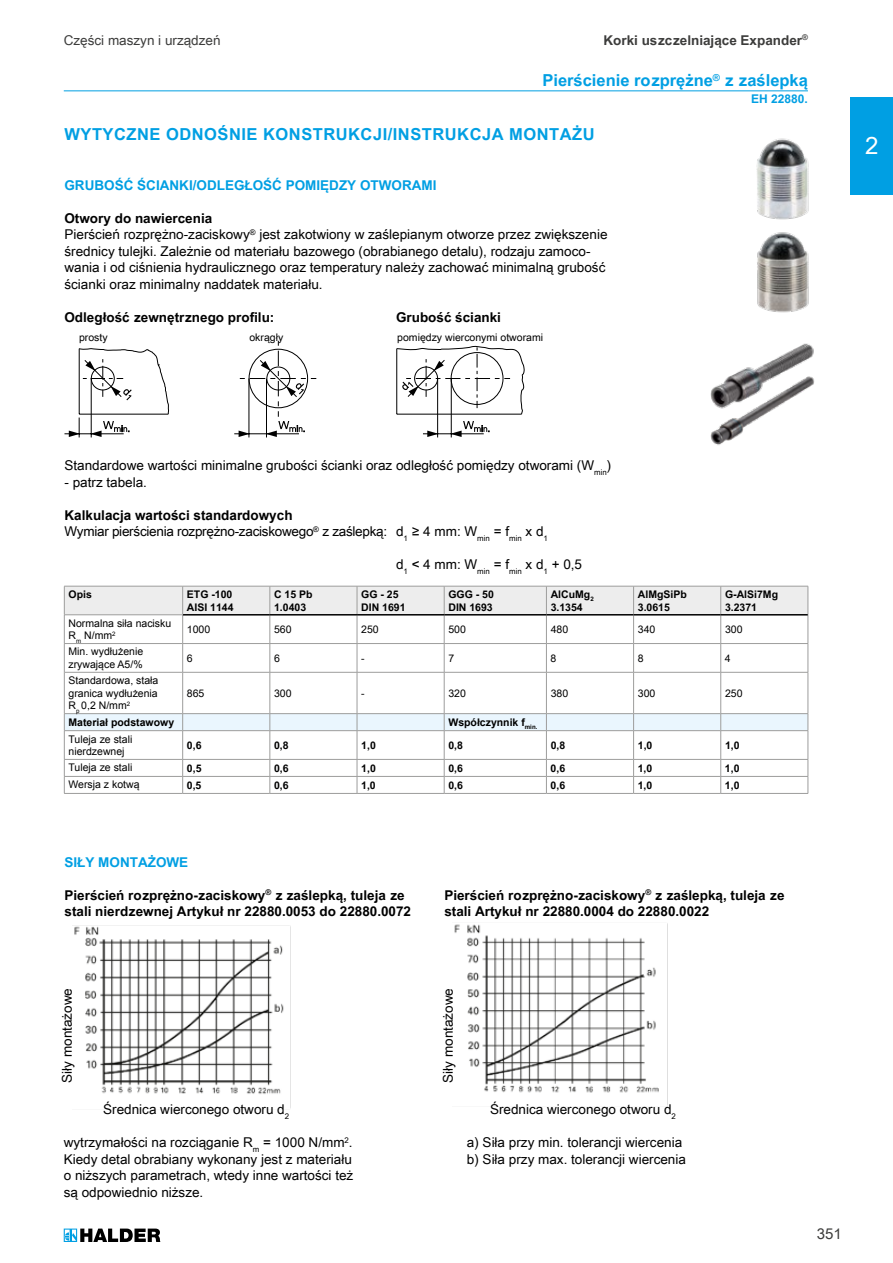
<style>
.page{position:relative;width:893px;height:1263px;background:#fff}
.page>*{position:absolute;margin:0;border:0;box-sizing:border-box;transform-origin:0 0}
.t1{font:24px "Arial Unicode MS";color:#fff}
.t2{font:700 16.5px "Arial Unicode MS";letter-spacing:.03em;color:#009fe3}
.t3{font:700 16.5px "Arial Unicode MS";color:#009fe3}
.t4{font:15px "Arial Unicode MS";color:#3c3c3b}
.t5{font:13.5px/16.5px "Arial Unicode MS";color:#000}
.t6{font:700 13.5px/16.2px "Arial Unicode MS";color:#000}
.t7{font:13.5px "Arial Unicode MS";letter-spacing:-.02em;color:#000}
.t8{font:700 13.5px "Arial Unicode MS";color:#009fe3}
.t9{font:700 13.5px "Arial";color:#000}
.t10{font:700 13.5px "Arial Unicode MS";color:#3c3c3b}
.t11{font:13.5px "Arial Unicode MS";color:#3c3c3b}
.t12{font:700 12px "Arial Unicode MS";color:#009fe3}
.t13{font:700 10.5px/12.6px "Arial Unicode MS";color:#000}
.t14{font:10.5px/12.6px "Arial";color:#000}
.t15{font:10.5px "Arial Unicode MS";color:#000}
.t16{font:700 10.5px "Arial";color:#000}
.s1{font-weight:700}
</style>
<div class="page">
<img style="left:756px;top:138px;width:53px;height:175px">
<img style="left:731px;top:343px;width:83px;height:33px">
<img style="left:710px;top:376px;width:105px;height:69px">
<div style="left:850px;top:97px;width:43px;height:97px;background:#009fe3"></div>
<svg style="left:64px;top:1228px;width:96px;height:14px"></svg>
<img style="left:72px;top:925px;width:219px;height:184px">
<img style="left:454px;top:923px;width:214px;height:183px">
<hr style="left:64px;top:433px;width:60px;height:1px;background:#000">
<svg style="left:69px;top:341px;width:455px;height:97px"></svg>
<hr style="left:183px;top:713px;width:87px;height:1px;background:#9d9d9c">
<hr style="left:183px;top:793px;width:87px;height:1px;background:#9d9d9c">
<hr style="left:270px;top:672px;width:1px;height:41px;background:#9d9d9c">
<hr style="left:270px;top:713px;width:87px;height:1px;background:#9d9d9c">
<hr style="left:64px;top:672px;width:1px;height:41px;background:#9d9d9c">
<hr style="left:182px;top:672px;width:1px;height:41px;background:#9d9d9c">
<hr style="left:444px;top:672px;width:1px;height:41px;background:#9d9d9c">
<hr style="left:546px;top:672px;width:1px;height:41px;background:#9d9d9c">
<hr style="left:633px;top:672px;width:1px;height:41px;background:#9d9d9c">
<hr style="left:720px;top:672px;width:1px;height:41px;background:#9d9d9c">
<hr style="left:357px;top:672px;width:1px;height:41px;background:#9d9d9c">
<hr style="left:808px;top:672px;width:1px;height:41px;background:#9d9d9c">
<hr style="left:357px;top:713px;width:87px;height:1px;background:#9d9d9c">
<hr style="left:444px;top:713px;width:102px;height:1px;background:#9d9d9c">
<hr style="left:546px;top:713px;width:88px;height:1px;background:#9d9d9c">
<hr style="left:634px;top:713px;width:87px;height:1px;background:#9d9d9c">
<hr style="left:721px;top:713px;width:87px;height:1px;background:#9d9d9c">
<hr style="left:270px;top:793px;width:87px;height:1px;background:#9d9d9c">
<hr style="left:357px;top:793px;width:87px;height:1px;background:#9d9d9c">
<hr style="left:444px;top:793px;width:102px;height:1px;background:#9d9d9c">
<hr style="left:546px;top:793px;width:88px;height:1px;background:#9d9d9c">
<hr style="left:634px;top:793px;width:87px;height:1px;background:#9d9d9c">
<hr style="left:721px;top:793px;width:87px;height:1px;background:#9d9d9c">
<hr style="left:64px;top:793px;width:119px;height:1px;background:#9d9d9c">
<hr style="left:182px;top:672px;width:88px;height:1px;background:#9d9d9c">
<hr style="left:270px;top:672px;width:87px;height:1px;background:#9d9d9c">
<hr style="left:357px;top:672px;width:87px;height:1px;background:#9d9d9c">
<hr style="left:444px;top:672px;width:102px;height:1px;background:#9d9d9c">
<hr style="left:546px;top:672px;width:88px;height:1px;background:#9d9d9c">
<hr style="left:634px;top:672px;width:87px;height:1px;background:#9d9d9c">
<hr style="left:721px;top:672px;width:87px;height:1px;background:#9d9d9c">
<svg style="left:64px;top:586px;width:745px;height:86px"></svg>
<hr style="left:64px;top:614px;width:119px;height:1px;background:#9d9d9c">
<svg style="left:64px;top:714px;width:745px;height:79px"></svg>
<hr style="left:65px;top:672px;width:117px;height:1px;background:#9d9d9c">
<hr style="left:64px;top:713px;width:119px;height:1px;background:#9d9d9c">
<hr style="left:64px;top:90px;width:744px;height:1px;background:#009fe3">
<p class="t11" style="left:64px;top:30px;width:158px">Części maszyn i urządzeń</p>
<p class="t10" style="left:603px;top:30px;width:206px">Korki uszczelniające Expander<sup>®</sup></p>
<p class="t3" style="left:542px;top:68px;width:267px">Pierścienie rozprężne<sup>®</sup> z zaślepką</p>
<p class="t12" style="left:751px;top:90px;width:58px">EH 22880.</p>
<p class="t2" style="left:64px;top:122px;width:532px">WYTYCZNE ODNOŚNIE KONSTRUKCJI/INSTRUKCJA MONTAŻU</p>
<p class="t8" style="left:64px;top:175px;width:374px">GRUBOŚĆ ŚCIANKI/ODLEGŁOŚĆ POMIĘDZY OTWORAMI</p>
<p class="t5" style="left:64px;top:210px;width:544px"><span class="s1">Otwory do nawiercenia<br></span>Pierścień rozprężno-zaciskowy<sup>®</sup> jest zakotwiony w zaślepianym otworze przez zwiększenie średnicy tulejki. Zależnie od materiału bazowego (obrabianego detalu), rodzaju zamoco&shy;wania i od ciśnienia hydraulicznego oraz temperatury należy zachować minimalną grubość ścianki oraz minimalny naddatek materiału.</p>
<p class="t6" style="left:64px;top:309px;width:211px">Odległość zewnętrznego profilu:</p>
<p class="t6" style="left:396px;top:309px;width:107px">Grubość ścianki</p>
<p class="t15" style="left:79px;top:329px;width:30px">prosty</p>
<p class="t15" style="left:249px;top:329px;width:35px">okrągły</p>
<p class="t15" style="left:397px;top:329px;width:147px">pomiędzy wierconymi otworami</p>
<h1 class="t1" style="left:865px;top:128px;width:15px">2</h1>
<p class="t5" style="left:64px;top:457px;width:548px">Standardowe wartości minimalne grubości ścianki oraz odległość pomiędzy otworami (W<sub>min</sub>)</p>
<p class="t5" style="left:64px;top:474px;width:84px">- patrz tabela.</p>
<p class="t9" style="left:64px;top:506px;width:230px">Kalkulacja wartości standardowych</p>
<p class="t7" style="left:64px;top:522px;width:485px">Wymiar pierścienia rozprężno-zaciskowego<sup>®</sup> z zaślepką: d<sub>1</sub> ≥ 4 mm: W<sub>min</sub> = f<sub>min</sub> x d<sub>1</sub></p>
<p class="t5" style="left:396px;top:556px;width:188px">d<sub>1</sub> &lt; 4 mm: W<sub>min</sub> = f<sub>min</sub> x d<sub>1</sub> + 0,5</p>
<p class="t13" style="left:69px;top:588px;width:25px">Opis</p>
<p class="t13" style="left:187px;top:588px;width:48px">ETG -100<br>AISI 1144</p>
<p class="t13" style="left:274px;top:588px;width:40px">C 15 Pb<br>1.0403</p>
<p class="t13" style="left:361px;top:588px;width:46px">GG - 25<br>DIN 1691</p>
<p class="t13" style="left:448px;top:588px;width:47px">GGG - 50<br>DIN 1693</p>
<p class="t13" style="left:551px;top:588px;width:45px">AlCuMg<sub>2<br></sub>3.1354</p>
<p class="t13" style="left:638px;top:588px;width:51px">AlMgSiPb<br>3.0615</p>
<p class="t13" style="left:725px;top:588px;width:55px">G-AlSi7Mg<br>3.2371</p>
<p class="t14" style="left:69px;top:617px;width:104px">Normalna siła nacisku<br>R<sub>m</sub> N/mm<sup>2</sup></p>
<p class="t15" style="left:187px;top:622px;width:25px">1000</p>
<p class="t15" style="left:274px;top:622px;width:19px">560</p>
<p class="t15" style="left:361px;top:622px;width:19px">250</p>
<p class="t15" style="left:448px;top:622px;width:19px">500</p>
<p class="t15" style="left:551px;top:622px;width:19px">480</p>
<p class="t15" style="left:638px;top:622px;width:19px">340</p>
<p class="t15" style="left:725px;top:622px;width:19px">300</p>
<p class="t14" style="left:69px;top:645px;width:76px">Min. wydłużenie zrywające A5/%</p>
<p class="t15" style="left:187px;top:650px;width:7px">6</p>
<p class="t15" style="left:274px;top:650px;width:7px">6</p>
<p class="t15" style="left:361px;top:650px;width:5px">-</p>
<p class="t15" style="left:448px;top:650px;width:7px">7</p>
<p class="t15" style="left:551px;top:650px;width:7px">8</p>
<p class="t15" style="left:638px;top:650px;width:7px">8</p>
<p class="t15" style="left:725px;top:650px;width:7px">4</p>
<p class="t14" style="left:69px;top:674px;width:91px;text-align:justify">Standardowa, stała granica wydłużenia R<sub>p</sub> 0,2 N/mm<sup>2</sup></p>
<p class="t15" style="left:187px;top:685px;width:19px">865</p>
<p class="t15" style="left:274px;top:685px;width:19px">300</p>
<p class="t15" style="left:361px;top:685px;width:5px">-</p>
<p class="t15" style="left:448px;top:685px;width:19px">320</p>
<p class="t15" style="left:551px;top:685px;width:19px">380</p>
<p class="t15" style="left:638px;top:685px;width:19px">300</p>
<p class="t15" style="left:725px;top:685px;width:19px">250</p>
<p class="t16" style="left:69px;top:715px;width:107px">Materiał podstawowy</p>
<p class="t16" style="left:448px;top:715px;width:91px">Współczynnik f<sub>min.</sub></p>
<p class="t14" style="left:69px;top:733px;width:65px">Tuleja ze stali nierdzewnej</p>
<p class="t13" style="left:187px;top:739px;width:16px">0,6</p>
<p class="t13" style="left:274px;top:739px;width:16px">0,8</p>
<p class="t13" style="left:361px;top:739px;width:16px">1,0</p>
<p class="t13" style="left:448px;top:739px;width:16px">0,8</p>
<p class="t13" style="left:551px;top:739px;width:16px">0,8</p>
<p class="t13" style="left:638px;top:739px;width:16px">1,0</p>
<p class="t13" style="left:725px;top:739px;width:16px">1,0</p>
<p class="t14" style="left:69px;top:761px;width:65px">Tuleja ze stali</p>
<p class="t13" style="left:187px;top:762px;width:16px">0,5</p>
<p class="t13" style="left:274px;top:762px;width:16px">0,6</p>
<p class="t13" style="left:361px;top:762px;width:16px">1,0</p>
<p class="t13" style="left:448px;top:762px;width:16px">0,6</p>
<p class="t13" style="left:551px;top:762px;width:16px">0,6</p>
<p class="t13" style="left:638px;top:762px;width:16px">1,0</p>
<p class="t13" style="left:725px;top:762px;width:16px">1,0</p>
<p class="t14" style="left:69px;top:778px;width:72px">Wersja z kotwą</p>
<p class="t13" style="left:187px;top:779px;width:16px">0,5</p>
<p class="t13" style="left:274px;top:779px;width:16px">0,6</p>
<p class="t13" style="left:361px;top:779px;width:16px">1,0</p>
<p class="t13" style="left:448px;top:779px;width:16px">0,6</p>
<p class="t13" style="left:551px;top:779px;width:16px">0,6</p>
<p class="t13" style="left:638px;top:779px;width:16px">1,0</p>
<p class="t13" style="left:725px;top:779px;width:16px">1,0</p>
<p class="t8" style="left:64px;top:852px;width:125px">SIŁY MONTAŻOWE</p>
<p class="t6" style="left:64px;top:887px;width:348px">Pierścień rozprężno-zaciskowy<sup>®</sup> z zaślepką, tuleja ze stali nierdzewnej Artykuł nr 22880.0053 do 22880.0072</p>
<p class="t5" style="left:58px;top:1082px;width:96px;rotate:-90deg">Siły montażowe</p>
<p class="t5" style="left:103px;top:1101px;width:187px">Średnica wierconego otworu d<sub>2</sub></p>
<p class="t6" style="left:444px;top:887px;width:342px">Pierścień rozprężno-zaciskowy<sup>®</sup> z zaślepką, tuleja ze stali Artykuł nr 22880.0004 do 22880.0022</p>
<p class="t5" style="left:440px;top:1082px;width:96px;rotate:-90deg">Siły montażowe</p>
<p class="t5" style="left:490px;top:1101px;width:187px">Średnica wierconego otworu d<sub>2</sub></p>
<p class="t5" style="left:64px;top:1134px;width:291px;text-align:justify">wytrzymałości na rozciąganie R<sub>m</sub> = 1000 N/mm<sup>2</sup>.<br>Kiedy detal obrabiany wykonany jest z materiału o niższych parametrach, wtedy inne wartości też są odpowiednio niższe.</p>
<p class="t5" style="left:467px;top:1134px;width:221px">a) Siła przy min. tolerancji wiercenia b) Siła przy max. tolerancji wiercenia</p>
<p class="t4" style="left:817px;top:1223px;width:27px">351</p>
</div>
